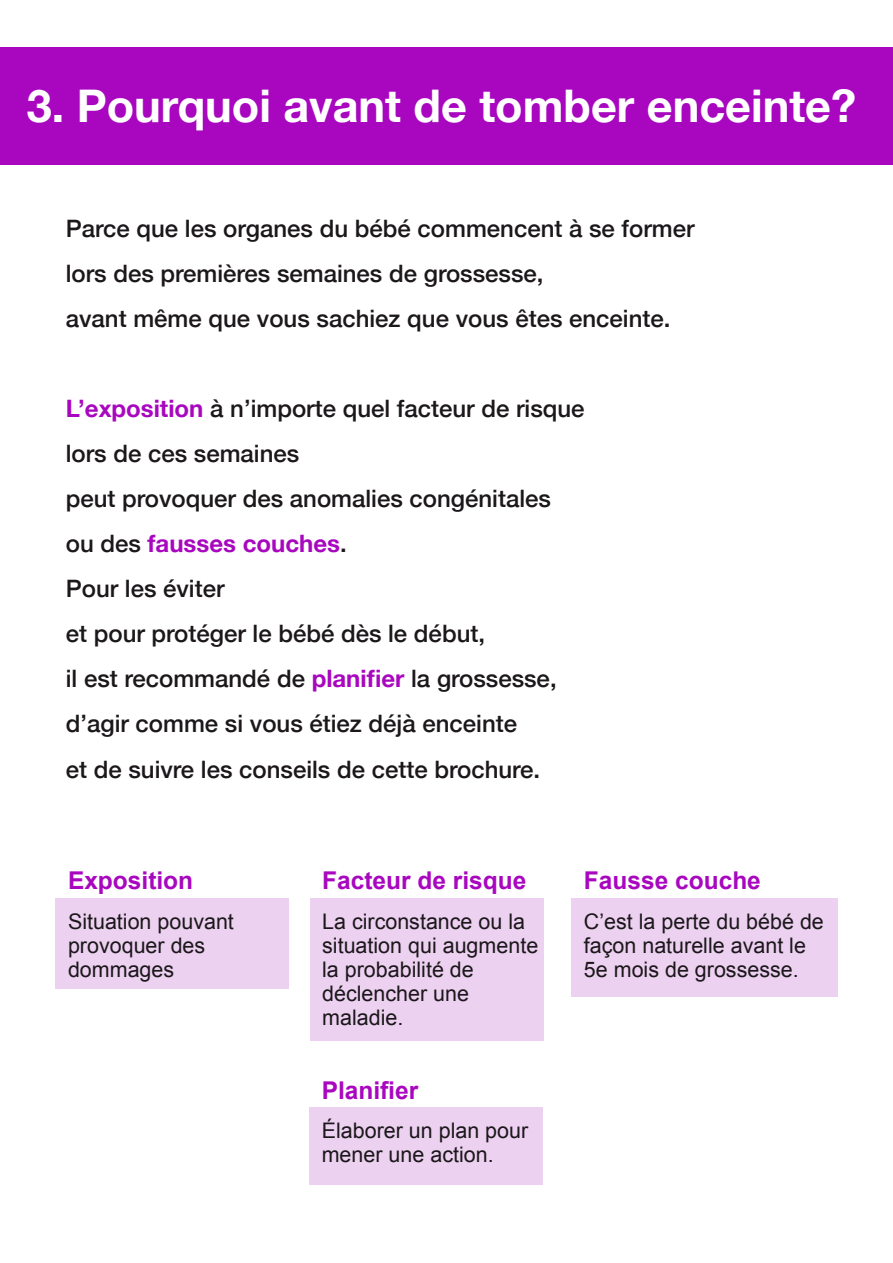
<style>
.page{position:relative;width:893px;height:1263px;background:#fff}
.page>*{position:absolute;margin:0;border:0;box-sizing:border-box;transform-origin:0 0}
.t1{font:700 45px "Helvetica Neue";color:#fff}
.t2{font:700 24.45px "Arial";color:#a807bf}
.t3{font:500 24px/45px "Helvetica Neue";color:#1b171a}
.t4{font:21.45px/24px "Arial";color:#1b171a}
.s1{font-weight:700;color:#a807bf}
</style>
<div class="page">
<div style="left:0;top:48px;width:893px;height:117px;background:#a807bf"></div>
<div style="left:55px;top:898px;width:234px;height:90px;background:#edd1f1"></div>
<div style="left:309px;top:1107px;width:234px;height:78px;background:#edd1f1"></div>
<div style="left:310px;top:898px;width:233px;height:143px;background:#edd1f1"></div>
<div style="left:571px;top:898px;width:266px;height:99px;background:#edd1f1"></div>
<h1 class="t1" style="left:27px;top:78px;width:831px">3. Pourquoi avant de tomber enceinte?</h1>
<p class="t3" style="left:66px;top:206px;width:630px">Parce que les organes du bébé commencent à se former lors des premières semaines de grossesse,<br>avant même que vous sachiez que vous êtes enceinte.</p>
<p class="t3" style="left:66px;top:386px;width:520px"><span class="s1">L’exposition</span> à n’importe quel facteur de risque lors de ces semaines<br>peut provoquer des anomalies congénitales ou des <span class="s1">fausses couches</span>.<br>Pour les éviter<br>et pour protéger le bébé dès le début,<br>il est recommandé de <span class="s1">planifier</span> la grossesse, d’agir comme si vous étiez déjà enceinte<br>et de suivre les conseils de cette brochure.</p>
<p class="t2" style="left:68px;top:871px;width:127px">Exposition</p>
<p class="t4" style="left:68px;top:911px;width:167px">Situation pouvant provoquer des dommages</p>
<p class="t2" style="left:322px;top:871px;width:206px">Facteur de risque</p>
<p class="t4" style="left:322px;top:911px;width:218px">La circonstance ou la situation qui augmente la probabilité de déclencher une maladie.</p>
<p class="t2" style="left:322px;top:1081px;width:98px">Planifier</p>
<p class="t4" style="left:322px;top:1121px;width:208px">Élaborer un plan pour mener une action.</p>
<p class="t2" style="left:584px;top:871px;width:178px">Fausse couche</p>
<p class="t4" style="left:584px;top:911px;width:241px">C’est la perte du bébé de façon naturelle avant le<br>5e mois de grossesse.</p>
</div>
